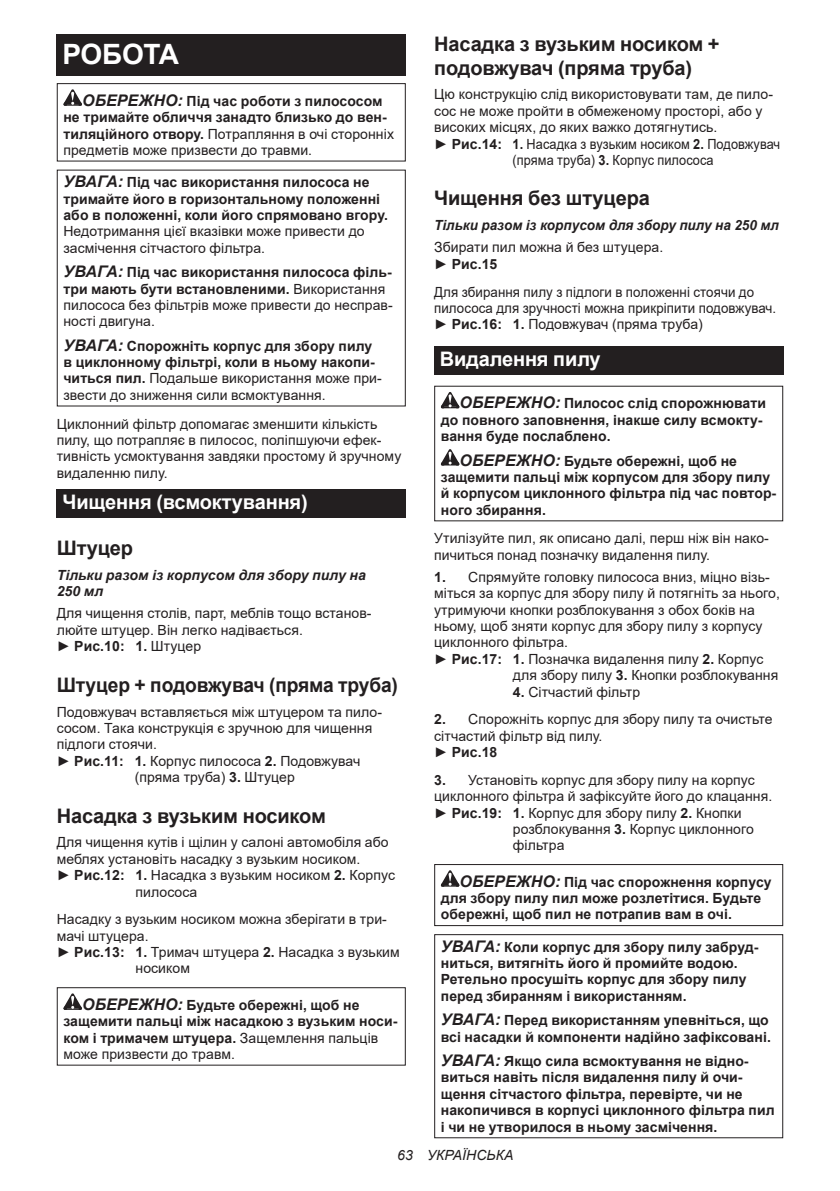
<style>
.page{position:relative;width:840px;height:1191px;background:#fff}
.page>*{position:absolute;margin:0;border:0;box-sizing:border-box;transform-origin:0 0}
.t1{font:700 28px "Arial";letter-spacing:-.01em;color:#fff}
.t2{font:700 20px/23.4px "Arial";letter-spacing:-.01em;color:#231f20}
.t3{font:700 20px "Arial";letter-spacing:-.01em;color:#fff}
.t4{font:700 20px "Arial";letter-spacing:-.01em;color:#231f20;scale:.96 1}
.t5{font:14px/16.4px "Arial";letter-spacing:.005em;color:#231f20}
.t6{font:700 14px/16.4px "Arial";letter-spacing:.005em;color:#231f20}
.t7{font:14px/16.4px "Arial";letter-spacing:.005em;color:#231f20;scale:.95 1}
.t8{font:italic 700 14px/16.4px "Arial";letter-spacing:.005em;color:#231f20}
.t9{font:italic 700 14px "Arial";letter-spacing:.005em;color:#231f20;scale:.96 1}
.t10{font:14px "Arial";letter-spacing:.005em;color:#231f20;scale:.91 1}
.t11{font:italic 14px "Arial";letter-spacing:.005em;color:#231f20}
.s1{font-style:italic;font-size:16px}
.s2{font-weight:400}
.s3{font-weight:700;font-style:italic;font-size:16px}
.s4{font-weight:700}
</style>
<div class="page">
<div style="left:57px;top:34px;width:348px;height:41px;background:#231f20"></div>
<svg style="left:63px;top:89px;width:19px;height:17px"></svg>
<div style="left:57px;top:83px;width:348px;height:79px;border:1px solid #231f20"></div>
<div style="left:57px;top:489px;width:348px;height:28px;background:#231f20"></div>
<svg style="left:63px;top:993px;width:19px;height:16px"></svg>
<div style="left:57px;top:987px;width:348px;height:78px;border:1px solid #231f20"></div>
<div style="left:434px;top:346px;width:348px;height:29px;background:#231f20"></div>
<svg style="left:440px;top:392px;width:19px;height:16px"></svg>
<svg style="left:440px;top:449px;width:19px;height:16px"></svg>
<svg style="left:440px;top:870px;width:19px;height:16px"></svg>
<div style="left:434px;top:864px;width:348px;height:62px;border:1px solid #231f20"></div>
<div style="left:434px;top:934px;width:348px;height:204px;border:1px solid #231f20"></div>
<h1 class="t1" style="left:62px;top:34px;width:118px">РОБОТА</h1>
<p class="t6" style="left:63px;top:93px;width:332px;text-indent:19px"><span class="s1">ОБЕРЕЖНО:</span> Під час роботи з пилососом не тримайте обличчя занадто близько до вен&shy;тиляційного отвору. <span class="s2">Потрапляння в очі сторонніх предметів може призвести до травми.</span></p>
<p class="t6" style="left:63px;top:174px;width:326px"><span class="s1">УВАГА:</span> Під час використання пилососа не тримайте його в горизонтальному положенні або в положенні, коли його спрямовано вгору.</p>
<p class="t5" style="left:63px;top:223px;width:302px">Недотримання цієї вказівки може привести до засмічення сітчастого фільтра.</p>
<p class="t5" style="left:63px;top:264px;width:331px"><span class="s3">УВАГА:</span> <span class="s4">Під час використання пилососа філь&shy;три мають бути встановленими.</span> Використання пилососа без фільтрів може привести до несправ&shy;ності двигуна.</p>
<p class="t6" style="left:63px;top:338px;width:320px"><span class="s1">УВАГА:</span> Спорожніть корпус для збору пилу в циклонному фільтрі, коли в ньому накопи&shy;читься пил. <span class="s2">Подальше використання може при&shy;звести до зниження сили всмоктування.</span></p>
<p class="t5" style="left:57px;top:415px;width:346px">Циклонний фільтр допомагає зменшити кількість пилу, що потрапляє в пилосос, поліпшуючи ефек&shy;тивність усмоктування завдяки простому й зручному видаленню пилу.</p>
<h2 class="t3" style="left:62px;top:488px;width:247px">Чищення (всмоктування)</h2>
<h2 class="t2" style="left:57px;top:536px;width:78px">Штуцер</h2>
<p class="t8" style="left:57px;top:567px;width:310px">Тільки разом із корпусом для збору пилу на<br>250 мл</p>
<p class="t5" style="left:57px;top:605px;width:316px">Для чищення столів, парт, меблів тощо встанов&shy;люйте штуцер. Він легко надівається.<br>► <span class="s4">Рис.10: 1.</span> Штуцер</p>
<h2 class="t4" style="left:57px;top:670px;width:357px">Штуцер + подовжувач (пряма труба)</h2>
<p class="t5" style="left:57px;top:703px;width:326px">Подовжувач вставляється між штуцером та пило-</p>
<p class="t5" style="left:57px;top:719px;width:317px">сосом. Така конструкція є зручною для чищення</p>
<p class="t5" style="left:57px;top:736px;width:102px">підлоги стоячи.</p>
<p class="t5" style="left:57px;top:752px;width:305px">► <span class="s4">Рис.11: 1.</span> Корпус пилососа <span class="s4">2.</span> Подовжувач</p>
<p class="t5" style="left:135px;top:769px;width:161px">(пряма труба) <span class="s4">3.</span> Штуцер</p>
<h2 class="t2" style="left:57px;top:804px;width:270px">Насадка з вузьким носиком</h2>
<p class="t5" style="left:57px;top:834px;width:333px">Для чищення кутів і щілин у салоні автомобіля або</p>
<p class="t5" style="left:57px;top:850px;width:305px">меблях установіть насадку з вузьким носиком.</p>
<p class="t5" style="left:57px;top:867px;width:339px">► <span class="s4">Рис.12: 1.</span> Насадка з вузьким носиком <span class="s4">2.</span> Корпус</p>
<p class="t5" style="left:135px;top:883px;width:63px">пилососа</p>
<p class="t5" style="left:57px;top:911px;width:331px">Насадку з вузьким носиком можна зберігати в три-</p>
<p class="t5" style="left:57px;top:927px;width:93px">мачі штуцера.</p>
<p class="t5" style="left:57px;top:944px;width:344px">► <span class="s4">Рис.13: 1.</span> Тримач штуцера <span class="s4">2.</span> Насадка з вузьким</p>
<p class="t5" style="left:135px;top:960px;width:56px">носиком</p>
<p class="t6" style="left:63px;top:996px;width:335px;text-indent:19px"><span class="s1">ОБЕРЕЖНО:</span> Будьте обережні, щоб не защемити пальці між насадкою з вузьким носи&shy;ком і тримачем штуцера. <span class="s2">Защемлення пальців може призвести до травм.</span></p>
<h2 class="t2" style="left:434px;top:33px;width:287px">Насадка з вузьким носиком + подовжувач (пряма труба)</h2>
<p class="t5" style="left:434px;top:86px;width:340px">Цю конструкцію слід використовувати там, де пило-</p>
<p class="t5" style="left:434px;top:103px;width:329px">сос не може пройти в обмеженому просторі, або у</p>
<p class="t5" style="left:434px;top:119px;width:284px">високих місцях, до яких важко дотягнутись.</p>
<p class="t5" style="left:434px;top:135px;width:347px">► <span class="s4">Рис.14: 1.</span> Насадка з вузьким носиком <span class="s4">2.</span> Подовжувач</p>
<p class="t10" style="left:512px;top:150px;width:222px">(пряма труба) <span class="s4">3.</span> Корпус пилососа</p>
<h2 class="t2" style="left:434px;top:187px;width:217px">Чищення без штуцера</h2>
<p class="t9" style="left:434px;top:216px;width:360px">Тільки разом із корпусом для збору пилу на 250 мл</p>
<p class="t5" style="left:434px;top:239px;width:230px">Збирати пил можна й без штуцера. ► <span class="s4">Рис.15</span></p>
<p class="t7" style="left:434px;top:283px;width:361px">Для збирання пилу з підлоги в положенні стоячи до пилососа для зручності можна прикріпити подовжувач. ► <span class="s4">Рис.16: 1.</span> Подовжувач (пряма труба)</p>
<h2 class="t3" style="left:439px;top:345px;width:162px">Видалення пилу</h2>
<p class="t6" style="left:440px;top:395px;width:326px;text-indent:19px"><span class="s1">ОБЕРЕЖНО:</span> Пилосос слід спорожнювати до повного заповнення, інакше силу всмокту&shy;вання буде послаблено.</p>
<p class="t6" style="left:440px;top:452px;width:337px;text-indent:19px"><span class="s1">ОБЕРЕЖНО:</span> Будьте обережні, щоб не защемити пальці між корпусом для збору пилу й корпусом циклонного фільтра під час повтор&shy;ного збирання.</p>
<p class="t5" style="left:434px;top:530px;width:336px">Утилізуйте пил, як описано далі, перш ніж він нако&shy;пичиться понад позначку видалення пилу.</p>
<p class="t5" style="left:434px;top:568px;width:337px"><span class="s4">1.</span> Спрямуйте головку пилососа вниз, міцно візь-</p>
<p class="t5" style="left:434px;top:585px;width:347px">міться за корпус для збору пилу й потягніть за нього,</p>
<p class="t5" style="left:434px;top:601px;width:322px">утримуючи кнопки розблокування з обох боків на</p>
<p class="t5" style="left:434px;top:618px;width:330px">ньому, щоб зняти корпус для збору пилу з корпусу</p>
<p class="t5" style="left:434px;top:634px;width:135px">циклонного фільтра.</p>
<p class="t5" style="left:434px;top:650px;width:331px">► <span class="s4">Рис.17: 1.</span> Позначка видалення пилу <span class="s4">2.</span> Корпус</p>
<p class="t5" style="left:512px;top:667px;width:267px">для збору пилу <span class="s4">3.</span> Кнопки розблокування</p>
<p class="t5" style="left:512px;top:683px;width:129px"><span class="s4">4.</span> Сітчастий фільтр</p>
<p class="t5" style="left:434px;top:711px;width:339px"><span class="s4">2.</span> Спорожніть корпус для збору пилу та очистьте сітчастий фільтр від пилу.<br>► <span class="s4">Рис.18</span></p>
<p class="t5" style="left:434px;top:771px;width:322px"><span class="s4">3.</span> Установіть корпус для збору пилу на корпус</p>
<p class="t5" style="left:434px;top:788px;width:339px">циклонного фільтра й зафіксуйте його до клацання.</p>
<p class="t5" style="left:434px;top:804px;width:309px">► <span class="s4">Рис.19: 1.</span> Корпус для збору пилу <span class="s4">2.</span> Кнопки</p>
<p class="t5" style="left:512px;top:820px;width:242px">розблокування <span class="s4">3.</span> Корпус циклонного</p>
<p class="t5" style="left:512px;top:837px;width:53px">фільтра</p>
<p class="t6" style="left:440px;top:873px;width:332px;text-indent:19px"><span class="s1">ОБЕРЕЖНО:</span> Під час спорожнення корпусу для збору пилу пил може розлетітися. Будьте обережні, щоб пил не потрапив вам в очі.</p>
<p class="t6" style="left:440px;top:938px;width:319px"><span class="s1">УВАГА:</span> Коли корпус для збору пилу забруд&shy;ниться, витягніть його й промийте водою.<br>Ретельно просушіть корпус для збору пилу перед збиранням і використанням.</p>
<p class="t6" style="left:440px;top:1012px;width:331px"><span class="s1">УВАГА:</span> Перед використанням упевніться, що всі насадки й компоненти надійно зафіксовані.</p>
<p class="t6" style="left:440px;top:1053px;width:335px"><span class="s1">УВАГА:</span> Якщо сила всмоктування не відно&shy;виться навіть після видалення пилу й очи&shy;щення сітчастого фільтра, перевірте, чи не накопичився в корпусі циклонного фільтра пил і чи не утворилося в ньому засмічення.</p>
<p class="t11" style="left:397px;top:1146px;width:118px">63 УКРАЇНСЬКА</p>
</div>
